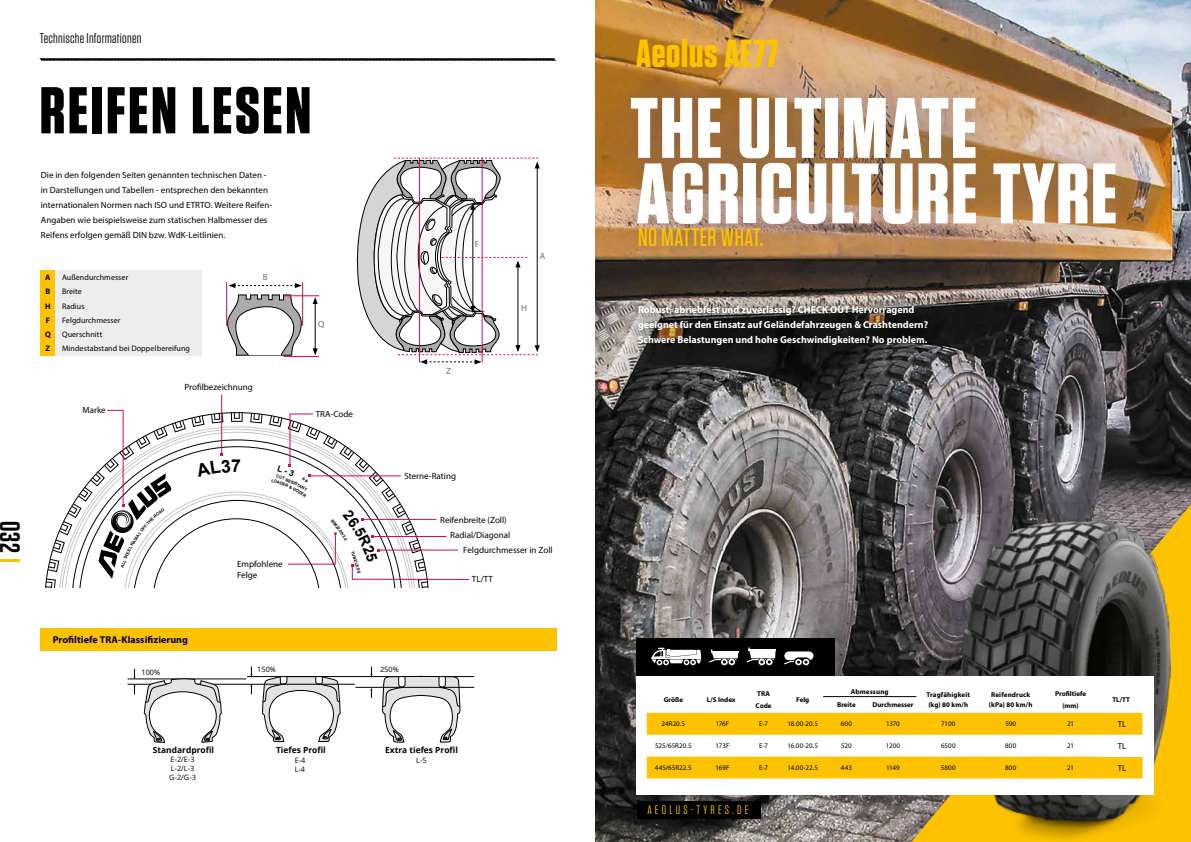
<style>
.page{position:relative;width:1191px;height:842px;background:#fff}
.page>*{position:absolute;margin:0;border:0;box-sizing:border-box;transform-origin:0 0}
.t1{font:700 85.7px/65.5px "Tungsten";letter-spacing:.02em;color:#fff}
.t2{font:700 66px "Tungsten";letter-spacing:.04em;color:#000}
.t3{font:700 39.1px "Tungsten";letter-spacing:.02em;color:#fdc300}
.t4{font:600 28px "Tungsten";color:#000}
.t5{font:500 25.3px "Tungsten";letter-spacing:.02em;color:#fdc300}
.t6{font:700 17.8px "Arial";color:#000}
.t7{font:14px "Tungsten";letter-spacing:.02em;color:#000}
.t8{font:12.4px "Tungsten";letter-spacing:.26em;color:#fdc300}
.t9{font:700 10px/15px "Myriad Pro";color:#fff}
.t10{font:700 10px "Myriad Pro";letter-spacing:.005em;color:#000}
.t11{font:9px/15px "Myriad Pro";color:#000}
.t12{font:9px "Myriad Pro";color:#706f6f}
.t13{font:8.7px "Myriad Pro";color:#000}
.t14{font:700 8.4px "Open Sans";color:#000}
.t15{font:8px/14.2px "Myriad Pro";letter-spacing:.01em;color:#000}
.t16{font:700 8px/14.2px "Myriad Pro";color:#000;text-align:justify}
.t17{font:7.4px/8.8px "Open Sans";color:#000}
.t18{font:7px "Myriad Pro";color:#000}
.t19{font:700 7px/12px "Myriad Pro";letter-spacing:.005em;color:#000}
</style>
<div class="page">
<hr style="left:0;top:559px;width:20px;height:3px;background:#fdc300">
<svg style="left:39px;top:58px;width:517px;height:3px;background:#303030"></svg>
<hr style="left:128px;top:679px;width:118px;height:1px;background:#000">
<hr style="left:128px;top:684px;width:227px;height:1px;background:#000">
<hr style="left:247px;top:676px;width:227px;height:1px;background:#000">
<svg style="left:250px;top:667px;width:2px;height:10px"></svg>
<svg style="left:370px;top:667px;width:2px;height:10px"></svg>
<svg style="left:133px;top:669px;width:2px;height:25px"></svg>
<svg style="left:250px;top:684px;width:2px;height:10px"></svg>
<svg style="left:370px;top:688px;width:2px;height:10px"></svg>
<svg style="left:262px;top:676px;width:78px;height:66px"></svg>
<svg style="left:144px;top:678px;width:78px;height:65px"></svg>
<hr style="left:355px;top:687px;width:119px;height:1px;background:#000">
<svg style="left:382px;top:676px;width:78px;height:67px"></svg>
<div style="left:41px;top:628px;width:516px;height:23px;background:#fdc300"></div>
<div style="left:41px;top:284px;width:14px;height:15px;background:#fdc300"></div>
<div style="left:41px;top:270px;width:14px;height:14px;background:#fdc300"></div>
<div style="left:41px;top:299px;width:14px;height:14px;background:#fdc300"></div>
<div style="left:41px;top:313px;width:14px;height:14px;background:#fdc300"></div>
<div style="left:41px;top:327px;width:14px;height:14px;background:#fdc300"></div>
<div style="left:41px;top:341px;width:14px;height:14px;background:#fdc300"></div>
<div style="left:55px;top:270px;width:146px;height:14px;background:#ededed"></div>
<div style="left:55px;top:284px;width:146px;height:15px;background:#ededed"></div>
<div style="left:55px;top:299px;width:146px;height:14px;background:#ededed"></div>
<div style="left:55px;top:313px;width:146px;height:14px;background:#ededed"></div>
<div style="left:55px;top:327px;width:146px;height:14px;background:#ededed"></div>
<div style="left:55px;top:341px;width:146px;height:14px;background:#ededed"></div>
<svg style="left:227px;top:294px;width:76px;height:62px"></svg>
<svg style="left:228px;top:283px;width:74px;height:5px"></svg>
<hr style="left:315px;top:302px;width:1px;height:48px;background:#000">
<svg style="left:313px;top:348px;width:5px;height:7px"></svg>
<svg style="left:313px;top:297px;width:5px;height:7px"></svg>
<hr style="left:226px;top:282px;width:1px;height:44px;background:#d60e41">
<hr style="left:284px;top:295px;width:35px;height:1px;background:#d60e41">
<hr style="left:284px;top:356px;width:35px;height:1px;background:#d60e41">
<hr style="left:302px;top:282px;width:1px;height:44px;background:#d60e41">
<svg style="left:356px;top:157px;width:184px;height:207px"></svg>
<hr style="left:221px;top:395px;width:1px;height:60px;background:#d60e41">
<img style="left:595px;top:0;width:596px;height:842px">
<div style="left:636px;top:638px;width:199px;height:38px;background:#000"></div>
<div style="left:880px;top:418px;width:311px;height:424px;background:#000;opacity:.1"></div>
<svg style="left:911px;top:504px;width:280px;height:338px;background:#a0853a"></svg>
<img style="left:954px;top:507px;width:222px;height:335px">
<div style="left:636px;top:676px;width:517px;height:119px;background:#fff"></div>
<svg style="left:647px;top:713px;width:495px;height:65px"></svg>
<div style="left:1100px;top:735px;width:42px;height:22px;background:#fff"></div>
<hr style="left:823px;top:696px;width:46px;height:1px;background:#000">
<hr style="left:869px;top:696px;width:47px;height:1px;background:#000">
<svg style="left:651px;top:648px;width:50px;height:17px"></svg>
<svg style="left:709px;top:649px;width:29px;height:16px"></svg>
<svg style="left:746px;top:647px;width:30px;height:18px"></svg>
<svg style="left:784px;top:651px;width:29px;height:14px"></svg>
<div style="left:633px;top:790px;width:129px;height:39px;background:#000;opacity:.1"></div>
<div style="left:596px;top:61px;width:555px;height:199px;background:#505071;opacity:.5"></div>
<svg style="left:623px;top:291px;width:319px;height:69px;background:#45413d"></svg>
<svg style="left:45px;top:410px;width:424px;height:178px"></svg>
<h3 class="t4" style="left:24px;top:521px;width:34px;rotate:90deg">032</h3>
<h3 class="t7" style="left:40px;top:31px;width:103px">Technische Informationen</h3>
<h2 class="t2" style="left:40px;top:75px;width:273px">REIFEN LESEN</h2>
<p class="t11" style="left:41px;top:168px;width:233px">Die in den folgenden Seiten genannten technischen Daten - in Darstellungen und Tabellen - entsprechen den bekannten internationalen Normen nach ISO und ETRTO. Weitere Reifen-Angaben wie beispielsweise zum statischen Halbmesser des Reifens erfolgen gemäß DIN bzw. WdK-Leitlinien.</p>
<p class="t15" style="left:62px;top:270px;width:129px">Außendurchmesser<br>Breite<br>Radius<br>Felgdurchmesser<br>Querschnitt<br>Mindestabstand bei Doppelbereifung</p>
<p class="t16" style="left:45px;top:270px;width:7px">A B H F Q Z</p>
<p class="t12" style="left:263px;top:272px;width:6px">B</p>
<p class="t11" style="left:184px;top:379px;width:70px">Profilbezeichnung</p>
<p class="t12" style="left:318px;top:319px;width:8px">Q</p>
<p class="t11" style="left:82px;top:403px;width:25px">Marke</p>
<h3 class="t6" style="left:231px;top:454px;width:11px">7</h3>
<p class="t11" style="left:316px;top:406px;width:39px">TRA-Code</p>
<p class="t11" style="left:237px;top:558px;width:47px;line-height:11.7px">Empfohlene<br>Felge</p>
<p class="t12" style="left:475px;top:239px;width:6px">F</p>
<p class="t12" style="left:446px;top:365px;width:6px">Z</p>
<p class="t12" style="left:540px;top:251px;width:7px">A</p>
<p class="t12" style="left:521px;top:302px;width:7px">H</p>
<p class="t11" style="left:404px;top:468px;width:53px">Sterne-Rating</p>
<p class="t11" style="left:440px;top:512px;width:68px">Reifenbreite (Zoll)</p>
<p class="t11" style="left:463px;top:528px;width:91px;text-indent:-13px">Radial/Diagonal<br>Felgdurchmesser in Zoll</p>
<p class="t11" style="left:472px;top:571px;width:23px">TL/TT</p>
<p class="t10" style="left:53px;top:633px;width:137px">Profiltiefe TRA-Klassifizierung</p>
<p class="t17" style="left:141px;top:668px;width:20px">100%</p>
<p class="t17" style="left:257px;top:665px;width:20px">150%</p>
<p class="t17" style="left:380px;top:665px;width:20px">250%</p>
<p class="t14" style="left:153px;top:744px;width:63px">Standardprofil</p>
<p class="t17" style="left:169px;top:755px;width:28px">E-2/E-3<br>L-2/L-3<br>G-2/G-3</p>
<p class="t14" style="left:276px;top:744px;width:51px">Tiefes Profil</p>
<p class="t17" style="left:295px;top:756px;width:12px">E-4<br>L-4</p>
<p class="t17" style="left:416px;top:756px;width:12px">L-5</p>
<p class="t14" style="left:385px;top:744px;width:74px">Extra tiefes Profil</p>
<h3 class="t3" style="left:636px;top:32px;width:144px">Aeolus AE77</h3>
<h1 class="t1" style="left:630px;top:98px;width:489px">THE ULTIMATE<br>AGRICULTURE TYRE</h1>
<h3 class="t5" style="left:638px;top:224px;width:127px">NO MATTER WHAT.</h3>
<p class="t9" style="left:638px;top:302px;width:292px">Robust, abriebfest und zuverlässig? CHECK OUT Hervorragend geeignet für den Einsatz auf Geländefahrzeugen &amp; Crashtendern?<br>Schwere Belastungen und hohe Geschwindigkeiten? No problem.</p>
<p class="t19" style="left:664px;top:693px;width:21px">Größe</p>
<p class="t19" style="left:707px;top:693px;width:30px">L/S Index</p>
<p class="t19" style="left:755px;top:687px;width:17px">TRA<br>Code</p>
<p class="t19" style="left:796px;top:693px;width:15px">Felg</p>
<p class="t19" style="left:850px;top:685px;width:39px">Abmessung</p>
<p class="t19" style="left:926px;top:689px;width:45px;line-height:10px">Tragfähigkeit (kg) 80 km/h</p>
<p class="t19" style="left:989px;top:689px;width:45px;line-height:10px;text-align:center">Reifendruck (kPa) 80 km/h</p>
<p class="t19" style="left:1055px;top:687px;width:32px;text-align:center">Profiltiefe (mm)</p>
<p class="t19" style="left:1112px;top:693px;width:19px">TL/TT</p>
<p class="t19" style="left:837px;top:699px;width:20px">Breite</p>
<p class="t19" style="left:872px;top:699px;width:42px">Durchmesser</p>
<p class="t18" style="left:661px;top:720px;width:25px">24R20.5</p>
<p class="t18" style="left:715px;top:720px;width:15px">176F</p>
<p class="t18" style="left:759px;top:720px;width:11px">E-7</p>
<p class="t18" style="left:787px;top:720px;width:32px">18.00-20.5</p>
<p class="t18" style="left:841px;top:720px;width:13px">600</p>
<p class="t18" style="left:886px;top:720px;width:15px">1370</p>
<p class="t18" style="left:941px;top:720px;width:16px">7100</p>
<p class="t18" style="left:1005px;top:720px;width:12px">590</p>
<p class="t18" style="left:1067px;top:720px;width:8px">21</p>
<p class="t13" style="left:1117px;top:719px;width:10px">TL</p>
<p class="t18" style="left:655px;top:742px;width:38px">525/65R20.5</p>
<p class="t18" style="left:715px;top:742px;width:15px">173F</p>
<p class="t18" style="left:759px;top:742px;width:11px">E-7</p>
<p class="t18" style="left:787px;top:742px;width:32px">16.00-20.5</p>
<p class="t18" style="left:841px;top:742px;width:12px">520</p>
<p class="t18" style="left:886px;top:742px;width:16px">1200</p>
<p class="t18" style="left:941px;top:742px;width:16px">6500</p>
<p class="t18" style="left:1005px;top:742px;width:13px">800</p>
<p class="t18" style="left:1067px;top:742px;width:8px">21</p>
<p class="t13" style="left:1117px;top:741px;width:10px">TL</p>
<p class="t18" style="left:655px;top:763px;width:38px">445/65R22.5</p>
<p class="t18" style="left:715px;top:763px;width:16px">169F</p>
<p class="t18" style="left:759px;top:763px;width:11px">E-7</p>
<p class="t18" style="left:787px;top:763px;width:32px">14.00-22.5</p>
<p class="t18" style="left:841px;top:763px;width:12px">443</p>
<p class="t18" style="left:886px;top:763px;width:15px">1149</p>
<p class="t18" style="left:941px;top:763px;width:16px">5800</p>
<p class="t18" style="left:1005px;top:763px;width:13px">800</p>
<p class="t18" style="left:1067px;top:763px;width:8px">21</p>
<p class="t13" style="left:1117px;top:762px;width:10px">TL</p>
<h3 class="t8" style="left:647px;top:803px;width:103px">AEOLUS-TYRES.DE</h3>
</div>
